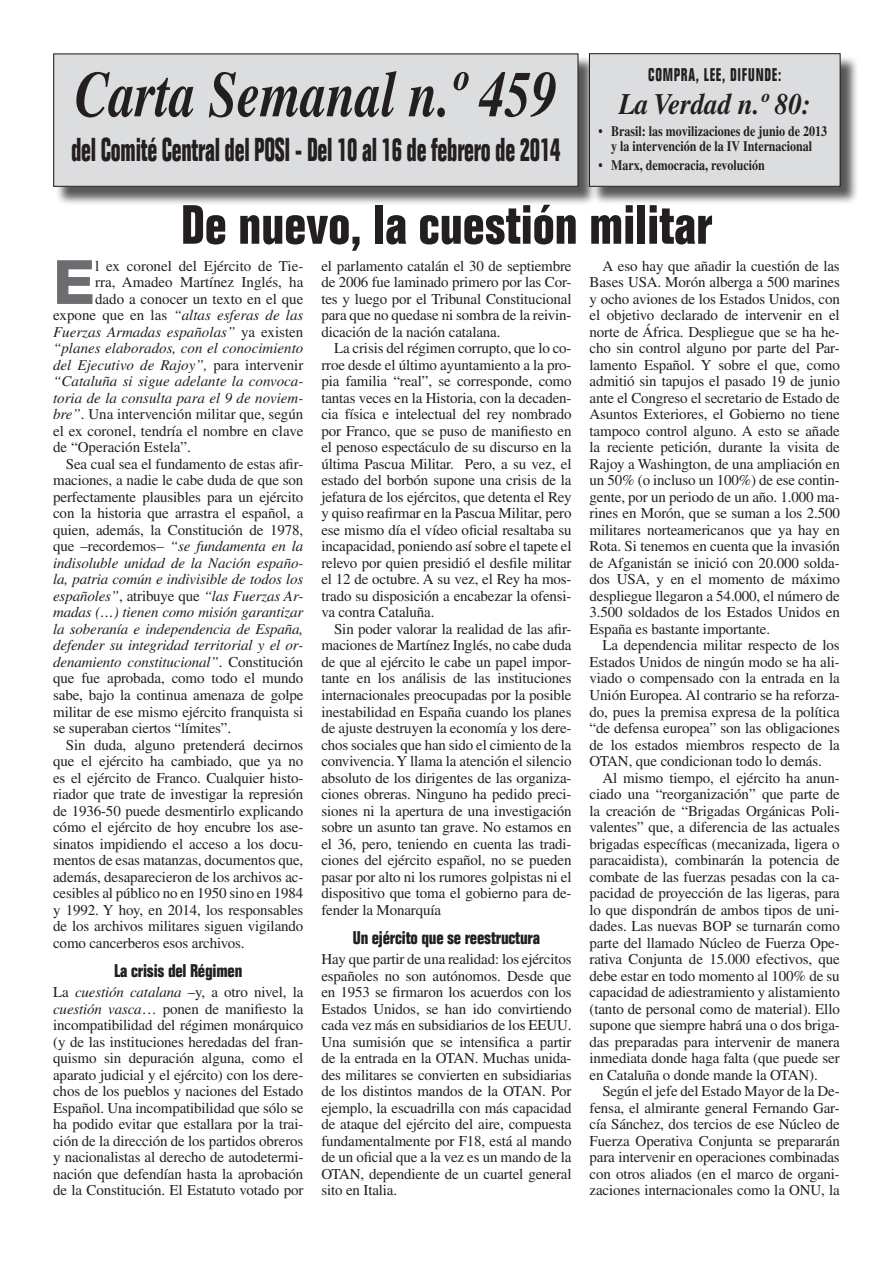
<style>
.page{position:relative;width:893px;height:1263px;background:#fff}
.page>*{position:absolute;margin:0;border:0;box-sizing:border-box;transform-origin:0 0}
.t1{font:italic 700 64.8px "Times LT Std";color:#231f20;scale:.8 1}
.t2{font:800 61.2px "Helvetica Neue LT Std";color:#6c6d70}
.t3{font:700 condensed 54px "Folio Std";color:#231f20}
.t4{font:700 condensed 32.4px "Folio Std";letter-spacing:-.01em;color:#231f20;scale:.75 1}
.t5{font:italic 700 29.7px "Times LT Std";color:#231f20;scale:.91 1}
.t6{font:700 condensed 18px "Folio Std";letter-spacing:-.01em;color:#231f20}
.t7{font:700 condensed 18px "Folio Std";letter-spacing:.05em;color:#231f20;scale:.83 1}
.Texto_de_cuerpo{font:15px/16.5px "Times LT Std";letter-spacing:-.01em;color:#231f20;text-align:justify}
.t8{font:italic 15px "Times LT Std";color:#231f20}
.t9{font:700 14.4px/14.4px "Times LT Std";color:#231f20;text-align:center;scale:.83 1}
.s1{font-style:normal}
.s2{font-style:italic}
</style>
<div class="page">
<div style="left:55px;top:56px;width:542px;height:150px;background:#231f20;opacity:.75"></div>
<div style="left:54px;top:54px;width:524px;height:132px;background:#dcdddf"></div>
<div style="left:53px;top:53px;width:525px;height:134px;border:1px solid #231f20"></div>
<div style="left:591px;top:55px;width:269px;height:151px;background:#231f20;opacity:.75"></div>
<div style="left:589px;top:54px;width:251px;height:132px;background:#dcdddf"></div>
<div style="left:589px;top:53px;width:252px;height:134px;border:1px solid #231f20"></div>
<p class="t1" style="left:75px;top:57px;width:604px">Carta Semanal n.º 459</p>
<p class="t4" style="left:71px;top:131px;width:654px">del Comité Central del POSI - Del 10 al 16 de febrero de 2014</p>
<p class="t7" style="left:648px;top:65px;width:162px">COMPRA, LEE, DIFUNDE:</p>
<p class="t5" style="left:619px;top:86px;width:213px">La Verdad n.º 80:</p>
<p class="t9" style="left:598px;top:124px;width:277px">• Brasil: las movilizaciones de junio de 2013 y la intervención de la IV Internacional</p>
<p class="t9" style="left:598px;top:157px;width:202px">• Marx, democracia, revolución</p>
<p class="t3" style="left:181px;top:195px;width:533px">De nuevo, la cuestión militar</p>
<p class="t2" style="left:53px;top:246px;width:43px">E</p>
<p class="Texto_de_cuerpo" style="left:95px;top:258px;width:210px">l ex coronel del Ejército de Tie-</p>
<p class="Texto_de_cuerpo" style="left:95px;top:274px;width:210px">rra, Amadeo Martínez Inglés, ha</p>
<p class="Texto_de_cuerpo" style="left:95px;top:291px;width:210px">dado a conocer un texto en el que</p>
<p class="t8" style="left:53px;top:307px;width:252px"><span class="s1">expone que en las</span> “altas esferas de las</p>
<p class="t8" style="left:53px;top:324px;width:252px">Fuerzas Armadas españolas” <span class="s1">ya existen</span></p>
<p class="t8" style="left:53px;top:340px;width:252px">“planes elaborados, con el conocimiento</p>
<p class="t8" style="left:53px;top:357px;width:252px">del Ejecutivo de Rajoy”, <span class="s1">para intervenir</span></p>
<p class="t8" style="left:53px;top:373px;width:252px">“Cataluña si sigue adelante la convoca-</p>
<p class="t8" style="left:53px;top:390px;width:252px">toria de la consulta para el 9 de noviem-</p>
<p class="Texto_de_cuerpo" style="left:53px;top:406px;width:252px"><span class="s2">bre”</span>. Una intervención militar que, según</p>
<p class="Texto_de_cuerpo" style="left:53px;top:423px;width:252px">el ex coronel, tendría el nombre en clave</p>
<p class="Texto_de_cuerpo" style="left:53px;top:439px;width:139px">de “Operación Estela”.</p>
<p class="Texto_de_cuerpo" style="left:53px;top:456px;width:252px;text-indent:13px">Sea cual sea el fundamento de estas afir&shy;maciones, a nadie le cabe duda de que son perfectamente plausibles para un ejército con la historia que arrastra el español, a quien, además, la Constitución de 1978, que –recordemos– <span class="s2">“se fundamenta en la indisoluble unidad de la Nación españo&shy;la, patria común e indivisible de todos los españoles”</span>, atribuye que <span class="s2">“las Fuerzas Ar&shy;madas (…) tienen como misión garantizar la soberanía e independencia de España, defender su integridad territorial y el or&shy;denamiento constitucional”</span>. Constitución que fue aprobada, como todo el mundo sabe, bajo la continua amenaza de golpe militar de ese mismo ejército franquista si se superaban ciertos “límites”.</p>
<p class="Texto_de_cuerpo" style="left:53px;top:736px;width:252px;text-indent:13px">Sin duda, alguno pretenderá decirnos que el ejército ha cambiado, que ya no es el ejército de Franco. Cualquier histo&shy;riador que trate de investigar la represión de 1936-50 puede desmentirlo explicando cómo el ejército de hoy encubre los ase&shy;sinatos impidiendo el acceso a los docu&shy;mentos de esas matanzas, documentos que, además, desaparecieron de los archivos ac&shy;cesibles al público no en 1950 sino en 1984 y 1992. Y hoy, en 2014, los responsables de los archivos militares siguen vigilando como cancerberos esos archivos.</p>
<p class="t6" style="left:114px;top:961px;width:130px">La crisis del Régimen</p>
<p class="Texto_de_cuerpo" style="left:53px;top:984px;width:252px">La <span class="s2">cuestión catalana</span> –y, a otro nivel, la <span class="s2">cuestión vasca</span>… ponen de manifiesto la incompatibilidad del régimen monárquico (y de las instituciones heredadas del fran&shy;quismo sin depuración alguna, como el aparato judicial y el ejército) con los dere&shy;chos de los pueblos y naciones del Estado Español. Una incompatibilidad que sólo se ha podido evitar que estallara por la trai&shy;ción de la dirección de los partidos obreros y nacionalistas al derecho de autodetermi&shy;nación que defendían hasta la aprobación de la Constitución. El Estatuto votado por</p>
<p class="Texto_de_cuerpo" style="left:321px;top:258px;width:252px">el parlamento catalán el 30 de septiembre de 2006 fue laminado primero por las Cor&shy;tes y luego por el Tribunal Constitucional para que no quedase ni sombra de la reivin&shy;dicación de la nación catalana.</p>
<p class="Texto_de_cuerpo" style="left:321px;top:340px;width:252px;text-indent:13px">La crisis del régimen corrupto, que lo co&shy;rroe desde el último ayuntamiento a la pro&shy;pia familia “real”, se corresponde, como tantas veces en la Historia, con la decaden&shy;cia física e intelectual del rey nombrado por Franco, que se puso de manifiesto en el penoso espectáculo de su discurso en la última Pascua Militar. Pero, a su vez, el estado del borbón supone una crisis de la jefatura de los ejércitos, que detenta el Rey y quiso reafirmar en la Pascua Militar, pero ese mismo día el vídeo oficial resaltaba su incapacidad, poniendo así sobre el tapete el relevo por quien presidió el desfile militar el 12 de octubre. A su vez, el Rey ha mos&shy;trado su disposición a encabezar la ofensi&shy;va contra Cataluña.</p>
<p class="Texto_de_cuerpo" style="left:321px;top:621px;width:252px;text-indent:13px">Sin poder valorar la realidad de las afir&shy;maciones de Martínez Inglés, no cabe duda de que al ejército le cabe un papel impor&shy;tante en los análisis de las instituciones internacionales preocupadas por la posible inestabilidad en España cuando los planes de ajuste destruyen la economía y los dere&shy;chos sociales que han sido el cimiento de la convivencia. Y llama la atención el silencio absoluto de los dirigentes de las organiza&shy;ciones obreras. Ninguno ha pedido preci&shy;siones ni la apertura de una investigación sobre un asunto tan grave. No estamos en el 36, pero, teniendo en cuenta las tradi&shy;ciones del ejército español, no se pueden pasar por alto ni los rumores golpistas ni el dispositivo que toma el gobierno para de&shy;fender la Monarquía</p>
<p class="t6" style="left:353px;top:928px;width:189px">Un ejército que se reestructura</p>
<p class="Texto_de_cuerpo" style="left:321px;top:951px;width:252px">Hay que partir de una realidad: los ejércitos españoles no son autónomos. Desde que en 1953 se firmaron los acuerdos con los Estados Unidos, se han ido convirtiendo cada vez más en subsidiarios de los EEUU.<br>Una sumisión que se intensifica a partir de la entrada en la OTAN. Muchas unida&shy;des militares se convierten en subsidiarias de los distintos mandos de la OTAN. Por ejemplo, la escuadrilla con más capacidad de ataque del ejército del aire, compuesta fundamentalmente por F18, está al mando de un oficial que a la vez es un mando de la OTAN, dependiente de un cuartel general sito en Italia.</p>
<p class="Texto_de_cuerpo" style="left:590px;top:258px;width:252px;text-indent:13px">A eso hay que añadir la cuestión de las Bases USA. Morón alberga a 500 marines y ocho aviones de los Estados Unidos, con el objetivo declarado de intervenir en el norte de África. Despliegue que se ha he&shy;cho sin control alguno por parte del Par&shy;lamento Español. Y sobre el que, como admitió sin tapujos el pasado 19 de junio ante el Congreso el secretario de Estado de Asuntos Exteriores, el Gobierno no tiene tampoco control alguno. A esto se añade la reciente petición, durante la visita de Rajoy a Washington, de una ampliación en un 50% (o incluso un 100%) de ese contin&shy;gente, por un periodo de un año. 1.000 ma&shy;rines en Morón, que se suman a los 2.500 militares norteamericanos que ya hay en Rota. Si tenemos en cuenta que la invasión de Afganistán se inició con 20.000 solda&shy;dos USA, y en el momento de máximo despliegue llegaron a 54.000, el número de 3.500 soldados de los Estados Unidos en España es bastante importante.</p>
<p class="Texto_de_cuerpo" style="left:590px;top:637px;width:252px;text-indent:13px">La dependencia militar respecto de los Estados Unidos de ningún modo se ha ali&shy;viado o compensado con la entrada en la Unión Europea. Al contrario se ha reforza&shy;do, pues la premisa expresa de la política “de defensa europea” son las obligaciones de los estados miembros respecto de la OTAN, que condicionan todo lo demás.</p>
<p class="Texto_de_cuerpo" style="left:590px;top:769px;width:252px;text-indent:13px">Al mismo tiempo, el ejército ha anun&shy;ciado una “reorganización” que parte de la creación de “Brigadas Orgánicas Poli&shy;valentes” que, a diferencia de las actuales brigadas específicas (mecanizada, ligera o paracaidista), combinarán la potencia de combate de las fuerzas pesadas con la ca&shy;pacidad de proyección de las ligeras, para lo que dispondrán de ambos tipos de uni&shy;dades. Las nuevas BOP se turnarán como parte del llamado Núcleo de Fuerza Ope&shy;rativa Conjunta de 15.000 efectivos, que debe estar en todo momento al 100% de su capacidad de adiestramiento y alistamiento (tanto de personal como de material). Ello supone que siempre habrá una o dos briga&shy;das preparadas para intervenir de manera inmediata donde haga falta (que puede ser en Cataluña o donde mande la OTAN).</p>
<p class="Texto_de_cuerpo" style="left:590px;top:1083px;width:252px;text-indent:13px">Según el jefe del Estado Mayor de la De&shy;fensa, el almirante general Fernando Gar&shy;cía Sánchez, dos tercios de ese Núcleo de Fuerza Operativa Conjunta se prepararán para intervenir en operaciones combinadas con otros aliados (en el marco de organi&shy;zaciones internacionales como la ONU, la</p>
</div>
